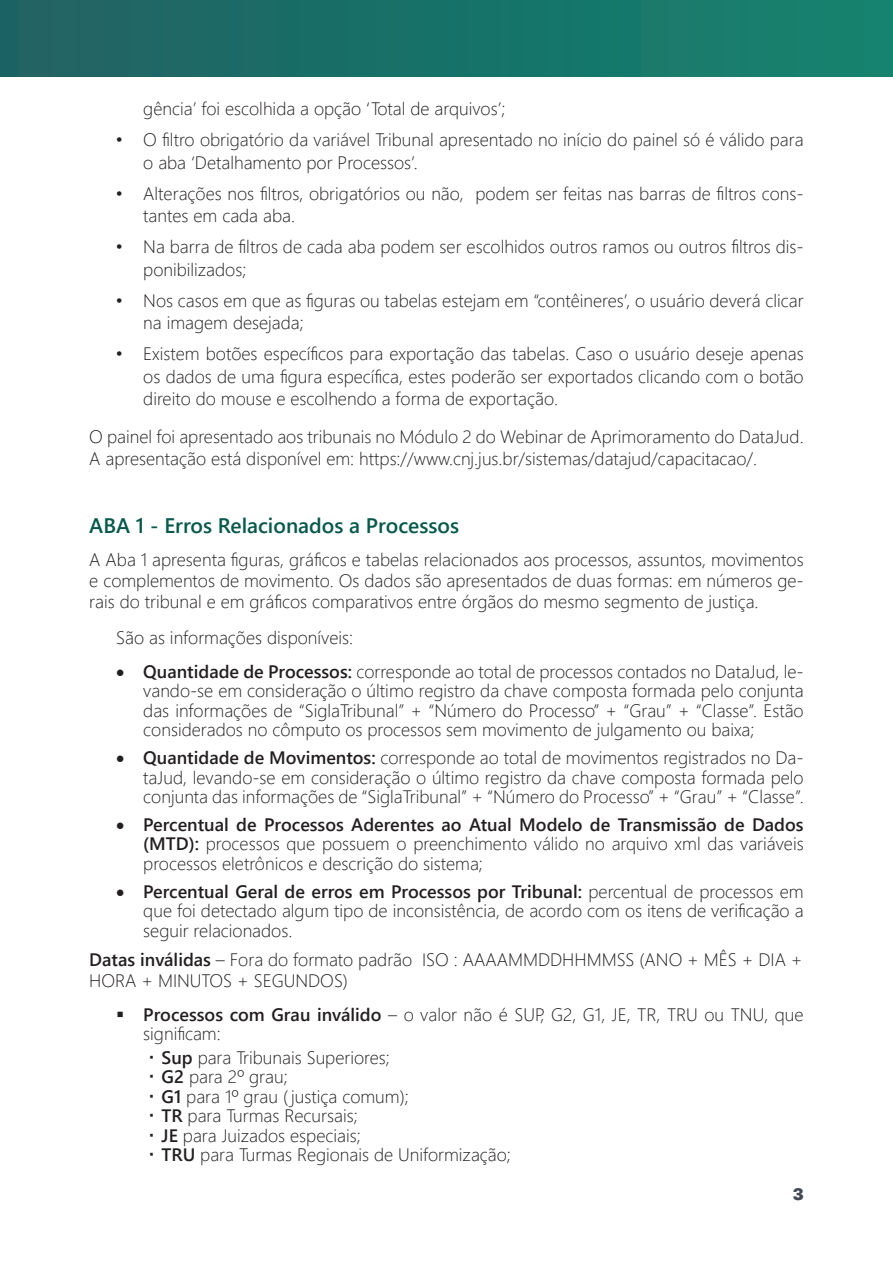
<style>
.page{position:relative;width:893px;height:1263px;background:#fff}
.page>*{position:absolute;margin:0;border:0;box-sizing:border-box;transform-origin:0 0}
.T2{font:600 21px "Segoe UI";color:#06594b}
.t1{font:300 18px/22.5px "Segoe UI";color:#231f20}
.t2{font:900 16.5px "SFUI Display";color:#404855}
.s1{font-family:"Arial";font-weight:400}
.s2{font-weight:600}
</style>
<div class="page">
<div style="left:0;top:0;width:893px;height:77px;background:linear-gradient(to right,#1f6163,#14836f)"></div>
<p class="t1" style="left:143px;top:96px;width:364px">gência’ foi escolhida a opção ‘Total de arquivos’;</p>
<p class="t1" style="left:143px;top:127px;width:662px;text-indent:-27px"><span class="s1">•</span> O filtro obrigatório da variável Tribunal apresentado no início do painel só é válido para o aba ‘Detalhamento por Processos’.</p>
<p class="t1" style="left:143px;top:180px;width:662px;text-indent:-27px"><span class="s1">•</span> Alterações nos filtros, obrigatórios ou não, podem ser feitas nas barras de filtros cons&shy;tantes em cada aba.</p>
<p class="t1" style="left:143px;top:234px;width:662px;text-indent:-27px"><span class="s1">•</span> Na barra de filtros de cada aba podem ser escolhidos outros ramos ou outros filtros dis&shy;ponibilizados;</p>
<p class="t1" style="left:143px;top:287px;width:662px;text-indent:-27px"><span class="s1">•</span> Nos casos em que as figuras ou tabelas estejam em “contêineres’, o usuário deverá clicar na imagem desejada;</p>
<p class="t1" style="left:143px;top:341px;width:662px;text-align:justify;text-indent:-27px"><span class="s1">•</span> Existem botões específicos para exportação das tabelas. Caso o usuário deseje apenas os dados de uma figura específica, estes poderão ser exportados clicando com o botão direito do mouse e escolhendo a forma de exportação.</p>
<p class="t1" style="left:89px;top:423px;width:716px">O painel foi apresentado aos tribunais no Módulo 2 do Webinar de Aprimoramento do DataJud.<br>A apresentação está disponível em: https://www.cnj.jus.br/sistemas/datajud/capacitacao/.</p>
<p class="T2" style="left:89px;top:506px;width:371px">ABA 1 - Erros Relacionados a Processos</p>
<p class="t1" style="left:89px;top:548px;width:716px;line-height:20.7px;text-align:justify">A Aba 1 apresenta figuras, gráficos e tabelas relacionados aos processos, assuntos, movimentos e complementos de movimento. Os dados são apresentados de duas formas: em números ge&shy;rais do tribunal e em gráficos comparativos entre órgãos do mesmo segmento de justiça.</p>
<p class="t1" style="left:116px;top:624px;width:238px">São as informações disponíveis:</p>
<p class="t1" style="left:143px;top:660px;width:662px;line-height:19.5px;text-align:justify;text-indent:-27px">• <span class="s2">Quantidade de Processos:</span> corresponde ao total de processos contados no DataJud, le&shy;vando-se em consideração o último registro da chave composta formada pelo conjunta das informações de “SiglaTribunal” + “Número do Processo” + “Grau” + “Classe”. Estão considerados no cômputo os processos sem movimento de julgamento ou baixa;</p>
<p class="t1" style="left:143px;top:746px;width:662px;line-height:19.4px;text-align:justify;text-indent:-27px">• <span class="s2">Quantidade de Movimentos:</span> corresponde ao total de movimentos registrados no Da&shy;taJud, levando-se em consideração o último registro da chave composta formada pelo conjunta das informações de “SiglaTribunal” + “Número do Processo” + “Grau” + “Classe”.</p>
<p class="t1" style="left:143px;top:813px;width:662px;line-height:19.5px;text-align:justify;text-indent:-27px">• <span class="s2">Percentual de Processos Aderentes ao Atual Modelo de Transmissão de Dados (MTD):</span> processos que possuem o preenchimento válido no arquivo xml das variáveis processos eletrônicos e descrição do sistema;</p>
<p class="t1" style="left:143px;top:880px;width:662px;line-height:19.4px;text-align:justify;text-indent:-27px">• <span class="s2">Percentual Geral de erros em Processos por Tribunal:</span> percentual de processos em que foi detectado algum tipo de inconsistência, de acordo com os itens de verificação a seguir relacionados.</p>
<p class="t1" style="left:89px;top:947px;width:715px;line-height:20.7px"><span class="s2">Datas inválidas</span> – Fora do formato padrão ISO : AAAAMMDDHHMMSS (ANO + MÊS + DIA +<br>HORA + MINUTOS + SEGUNDOS)</p>
<p class="t1" style="left:143px;top:1003px;width:662px;line-height:19.5px;text-indent:-27px">▪ <span class="s2">Processos com Grau inválido</span> – o valor não é SUP, G2, G1, JE, TR, TRU ou TNU, que significam:</p>
<p class="t1" style="left:162px;top:1045px;width:230px"><span class="s2">Sup</span> para Tribunais Superiores;</p>
<p class="t1" style="left:162px;top:1064px;width:128px"><span class="s2">G2</span> para 2º grau;</p>
<p class="t1" style="left:162px;top:1083px;width:249px"><span class="s2">G1</span> para 1º grau ( justiça comum);</p>
<p class="t1" style="left:162px;top:1103px;width:198px"><span class="s2">TR</span> para Turmas Recursais;</p>
<p class="t1" style="left:162px;top:1122px;width:201px"><span class="s2">JE</span> para Juizados especiais;</p>
<p class="t1" style="left:162px;top:1142px;width:351px"><span class="s2">TRU</span> para Turmas Regionais de Uniformização;</p>
<p class="t2" style="left:793px;top:1184px;width:13px">3</p>
</div>
